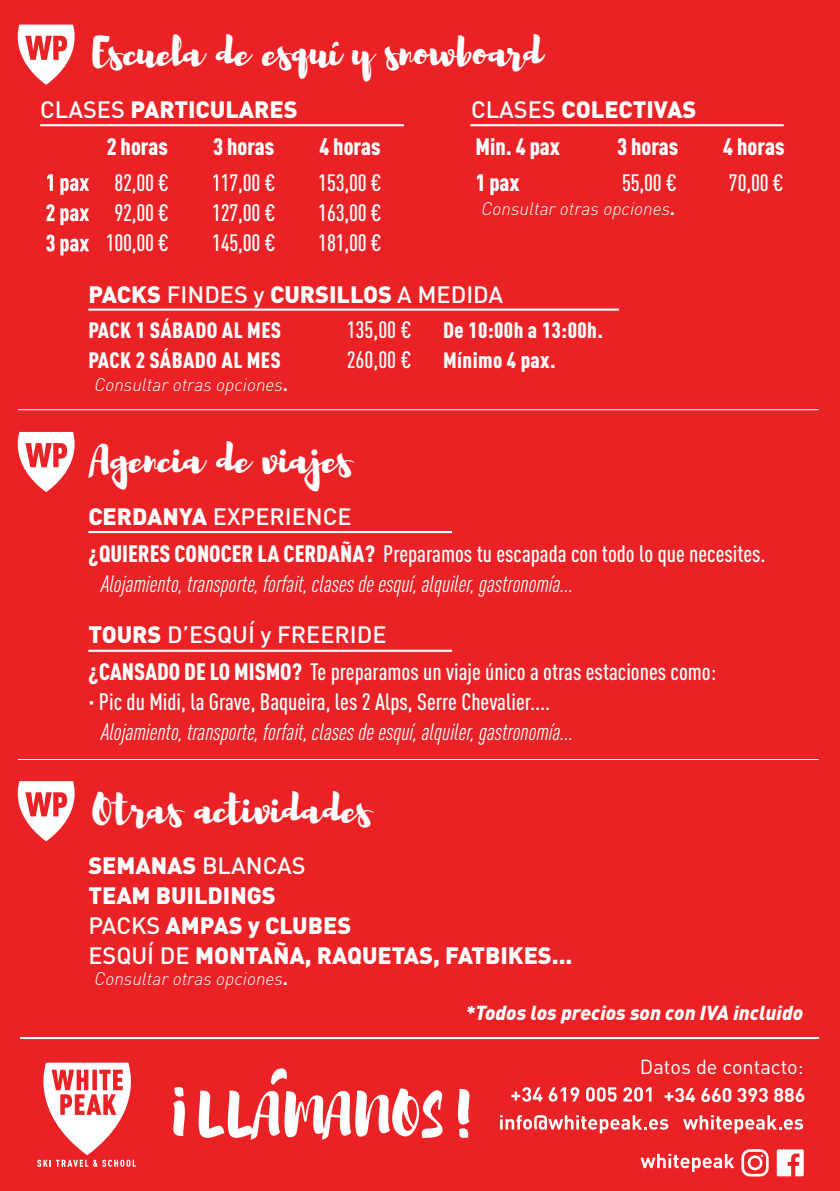
<style>
.page{position:relative;width:840px;height:1191px;background:#fff}
.page>*{position:absolute;margin:0;border:0;box-sizing:border-box;transform-origin:0 0}
.t1{font:56.2px "Brusher";letter-spacing:.05em;color:#fff}
.t2{font:40px "Brusher";color:#fff}
.t3{font:500 condensed 23.4px/30px "DIN Pro";color:#fff}
.t4{font:900 23.4px/30px "DIN Pro";color:#fff}
.t5{font:italic condensed 23.4px "DIN Pro";color:#fff}
.t6{font:900 condensed 23.4px "DIN Pro";color:#fff}
.t7{font:900 condensed 22px/30px "DIN Pro";letter-spacing:.02em;color:#fff}
.t8{font:italic 900 20px "DIN Pro";color:#fff}
.t9{font:20px "DIN Pro";color:#fff}
.t10{font:700 19.6px "DIN Pro";color:#fff}
.t11{font:italic 300 18px "DIN Pro";color:#fff}
.s1{font-weight:500}
.s2{font-weight:900;font-style:normal;font-stretch:condensed}
.s3{font-weight:900;font-stretch:normal}
.s4{font-stretch:normal}
.s5{font-weight:900}
</style>
<div class="page">
<div style="left:0;top:0;width:839px;height:1191px;background:#eb2225"></div>
<svg style="left:776px;top:1149px;width:27px;height:27px"></svg>
<svg style="left:741px;top:1149px;width:27px;height:27px"></svg>
<svg style="left:640px;top:1153px;width:94px;height:19px"></svg>
<svg style="left:37px;top:1062px;width:99px;height:104px"></svg>
<svg style="left:511px;top:1087px;width:31px;height:14px"></svg>
<svg style="left:548px;top:1087px;width:31px;height:14px"></svg>
<svg style="left:586px;top:1087px;width:30px;height:14px"></svg>
<svg style="left:623px;top:1087px;width:28px;height:14px"></svg>
<svg style="left:500px;top:1115px;width:168px;height:18px"></svg>
<svg style="left:683px;top:1115px;width:119px;height:18px"></svg>
<svg style="left:47px;top:174px;width:6px;height:17px"></svg>
<svg style="left:60px;top:178px;width:29px;height:17px"></svg>
<svg style="left:46px;top:204px;width:8px;height:17px"></svg>
<svg style="left:60px;top:208px;width:29px;height:17px"></svg>
<svg style="left:46px;top:234px;width:43px;height:21px"></svg>
<hr style="left:40px;top:124px;width:364px;height:2px;background:#fff">
<hr style="left:88px;top:531px;width:364px;height:2px;background:#fff">
<hr style="left:88px;top:649px;width:364px;height:3px;background:#fff">
<hr style="left:470px;top:124px;width:313px;height:2px;background:#fff">
<hr style="left:20px;top:1037px;width:798px;height:2px;background:#fff">
<hr style="left:88px;top:308px;width:530px;height:3px;background:#fff">
<svg style="left:17px;top:25px;width:58px;height:60px"></svg>
<svg style="left:17px;top:432px;width:58px;height:60px"></svg>
<svg style="left:17px;top:781px;width:58px;height:60px"></svg>
<hr style="left:18px;top:409px;width:800px;height:1px;background:#fff">
<hr style="left:18px;top:759px;width:800px;height:1px;background:#fff">
<svg style="left:332px;top:41px;width:7px;height:8px"></svg>
<svg style="left:173px;top:1087px;width:12px;height:49px"></svg>
<svg style="left:271px;top:1068px;width:16px;height:17px"></svg>
<h2 class="t2" style="left:92px;top:30px;width:452px">Escuela de esqui y snowboard</h2>
<p class="t4" style="left:40px;top:91px;width:259px"><span class="s1">CLASES</span> PARTICULARES</p>
<p class="t4" style="left:471px;top:91px;width:226px"><span class="s1">CLASES</span> COLECTIVAS</p>
<p class="t6" style="left:107px;top:128px;width:63px">2 horas</p>
<p class="t6" style="left:213px;top:128px;width:63px">3 horas</p>
<p class="t6" style="left:319px;top:128px;width:63px">4 horas</p>
<p class="t6" style="left:475px;top:128px;width:86px">Min. 4 pax</p>
<p class="t6" style="left:616px;top:128px;width:63px">3 horas</p>
<p class="t6" style="left:722px;top:128px;width:63px">4 horas</p>
<p class="t3" style="left:106px;top:166px;width:65px;text-align:center">82,00 €<br>92,00 €<br>100,00 €</p>
<p class="t3" style="left:212px;top:166px;width:65px;text-align:justify">117,00 € 127,00 € 145,00 €</p>
<p class="t3" style="left:318px;top:166px;width:65px;text-align:justify">153,00 € 163,00 € 181,00 €</p>
<p class="t6" style="left:475px;top:164px;width:46px">1 pax</p>
<p class="t3" style="left:621px;top:166px;width:56px">55,00 €</p>
<p class="t3" style="left:728px;top:166px;width:56px">70,00 €</p>
<p class="t11" style="left:481px;top:195px;width:195px">Consultar otras opciones<span class="s2">.</span></p>
<p class="t4" style="left:88px;top:277px;width:416px">PACKS <span class="s1">FINDES y</span> CURSILLOS <span class="s1">A MEDIDA</span></p>
<p class="t7" style="left:88px;top:313px;width:194px">PACK 1 SÁBADO AL MES<br>PACK 2 SÁBADO AL MES</p>
<p class="t7" style="left:443px;top:313px;width:161px">De 10:00h a 13:00h.<br>Mínimo 4 pax.</p>
<p class="t3" style="left:346px;top:313px;width:66px">135,00 €<br>260,00 €</p>
<p class="t11" style="left:94px;top:371px;width:195px">Consultar otras opciones<span class="s2">.</span></p>
<h2 class="t2" style="left:92px;top:438px;width:260px">Agencia de viajes</h2>
<p class="t3" style="left:88px;top:496px;width:678px;line-height:36.8px"><span class="s3">CERDANYA</span> <span class="s4">EXPERIENCE<br></span><span class="s5">¿QUIERES CONOCER LA CERDAÑA?</span> Preparamos tu escapada con todo lo que necesites.</p>
<p class="t5" style="left:101px;top:566px;width:473px">Alojamiento, transporte, forfait, clases de esquí, alquiler, gastronomía...</p>
<p class="t3" style="left:88px;top:615px;width:629px;line-height:36.8px"><span class="s3">TOURS</span> <span class="s4">D’ESQUÍ y FREERIDE<br></span><span class="s5">¿CANSADO DE LO MISMO?</span> Te preparamos un viaje único a otras estaciones como:</p>
<p class="t3" style="left:88px;top:685px;width:463px">· Pic du Midi, la Grave, Baqueira, les 2 Alps, Serre Chevalier....</p>
<p class="t5" style="left:101px;top:715px;width:473px">Alojamiento, transporte, forfait, clases de esquí, alquiler, gastronomía...</p>
<h2 class="t2" style="left:92px;top:787px;width:280px">Otras actividades</h2>
<p class="t4" style="left:88px;top:847px;width:485px">SEMANAS <span class="s1">BLANCAS<br></span>TEAM BUILDINGS<br><span class="s1">PACKS</span> AMPAS y CLUBES<br><span class="s1">ESQUÍ DE</span> MONTAÑA, RAQUETAS, FATBIKES...</p>
<p class="t11" style="left:94px;top:965px;width:195px">Consultar otras opciones<span class="s2">.</span></p>
<p class="t8" style="left:465px;top:996px;width:339px">*Todos los precios son con IVA incluido</p>
<h1 class="t1" style="left:198px;top:1083px;width:284px">LLAMANOS!</h1>
<p class="t9" style="left:639px;top:1050px;width:165px">Datos de contacto:</p>
<p class="t10" style="left:663px;top:1078px;width:143px">+34 660 393 886</p>
</div>
